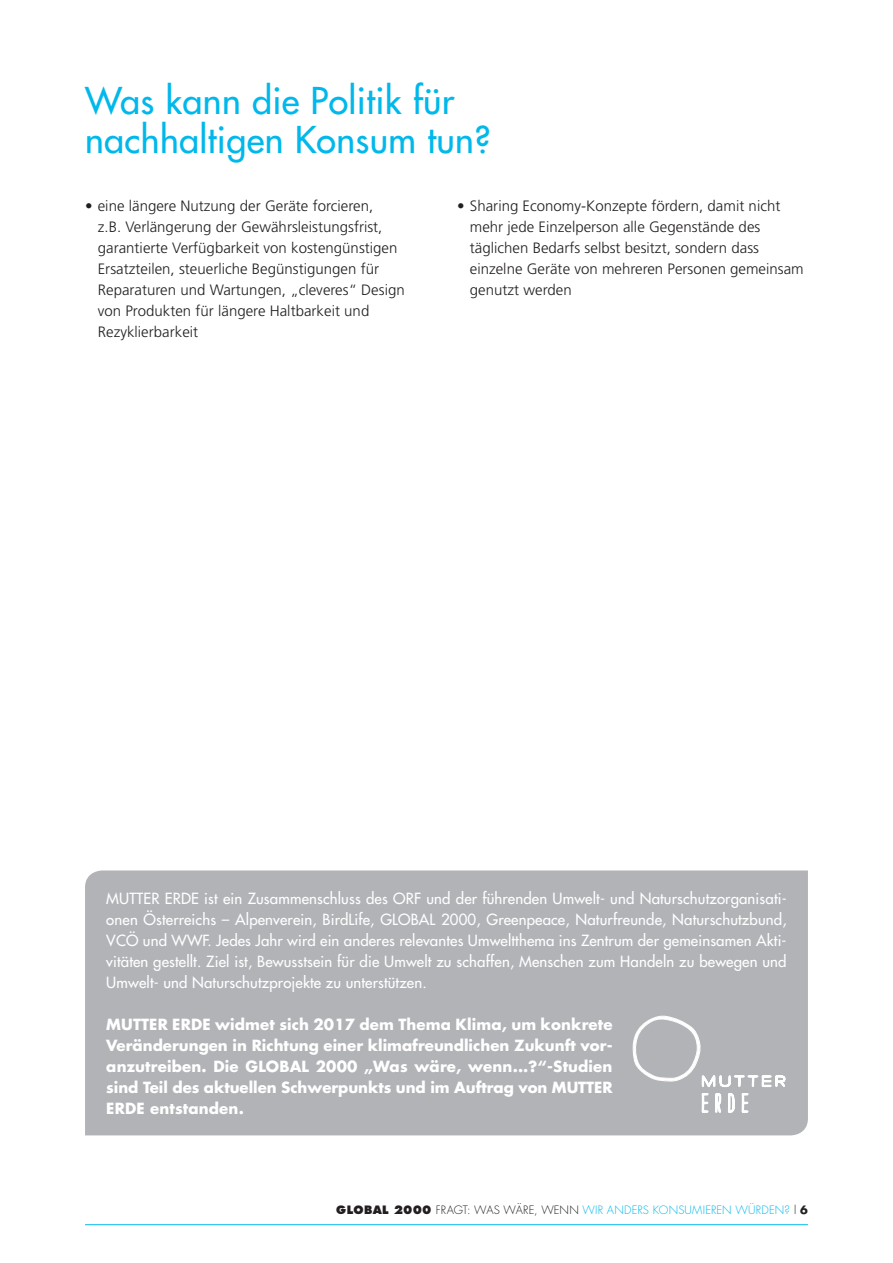
<style>
.page{position:relative;width:893px;height:1263px;background:#fff}
.page>*{position:absolute;margin:0;border:0;box-sizing:border-box;transform-origin:0 0}
.t1{font:36px/39px "Futura";letter-spacing:.01em;color:#01b8eb}
.t2{font:300 15px/21px "Frutiger";color:#231f20}
.t3{font:15px/21px "Futura";letter-spacing:.01em;color:#fff;text-align:justify}
.t4{font:700 15px/21px "Futura";letter-spacing:-.005em;color:#fff;text-align:justify}
.t5{font:300 11.25px "Futura";letter-spacing:.015em;color:#01b8eb}
.s1{font-weight:800;color:#231f20}
.s2{color:#231f20}
.s3{font-weight:700;color:#231f20}
</style>
<div class="page">
<hr style="left:85px;top:1224px;width:723px;height:1px;background:#01b8eb">
<div style="left:85px;top:870px;width:723px;height:265px;background:#b2b3b7"></div>
<div style="left:632px;top:939px;width:155px;height:197px;background:#b2b3b7"></div>
<h1 class="t1" style="left:85px;top:81px;width:407px">Was kann die Politik für nachhaltigen Konsum tun?</h1>
<p class="t2" style="left:98px;top:195px;width:308px;text-indent:-13px">• eine längere Nutzung der Geräte forcieren,<br>z.B. Verlängerung der Gewährsleistungsfrist, garantierte Verfügbarkeit von kostengünstigen Ersatzteilen, steuerliche Begünstigungen für Reparaturen und Wartungen, „cleveres“ Design von Produkten für längere Haltbarkeit und Rezyklierbarkeit</p>
<p class="t2" style="left:470px;top:195px;width:335px;text-indent:-13px">• Sharing Economy-Konzepte fördern, damit nicht mehr jede Einzelperson alle Gegenstände des täglichen Bedarfs selbst besitzt, sondern dass einzelne Geräte von mehreren Personen gemeinsam genutzt werden</p>
<p class="t3" style="left:106px;top:887px;width:682px">MUTTER ERDE ist ein Zusammenschluss des ORF und der führenden Umwelt- und Naturschutzorganisati&shy;onen Österreichs – Alpenverein, BirdLife, GLOBAL 2000, Greenpeace, Naturfreunde, Naturschutzbund, VCÖ und WWF. Jedes Jahr wird ein anderes relevantes Umweltthema ins Zentrum der gemeinsamen Akti&shy;vitäten gestellt. Ziel ist, Bewusstsein für die Umwelt zu schaffen, Menschen zum Handeln zu bewegen und Umwelt- und Naturschutzprojekte zu unterstützen.</p>
<p class="t4" style="left:106px;top:1013px;width:508px">MUTTER ERDE widmet sich 2017 dem Thema Klima, um konkrete Veränderungen in Richtung einer klimafreundlichen Zukunft vor&shy;anzutreiben. Die GLOBAL 2000 „Was wäre, wenn...?“-Studien sind Teil des aktuellen Schwerpunkts und im Auftrag von MUTTER ERDE entstanden.</p>
<p class="t5" style="left:336px;top:1203px;width:473px"><span class="s1">GLOBAL 2000</span> <span class="s2">FRAGT: WAS WÄRE, WENN</span> WIR ANDERS KONSUMIEREN WÜRDEN? <span class="s2">|</span> <span class="s3">6</span></p>
</div>
